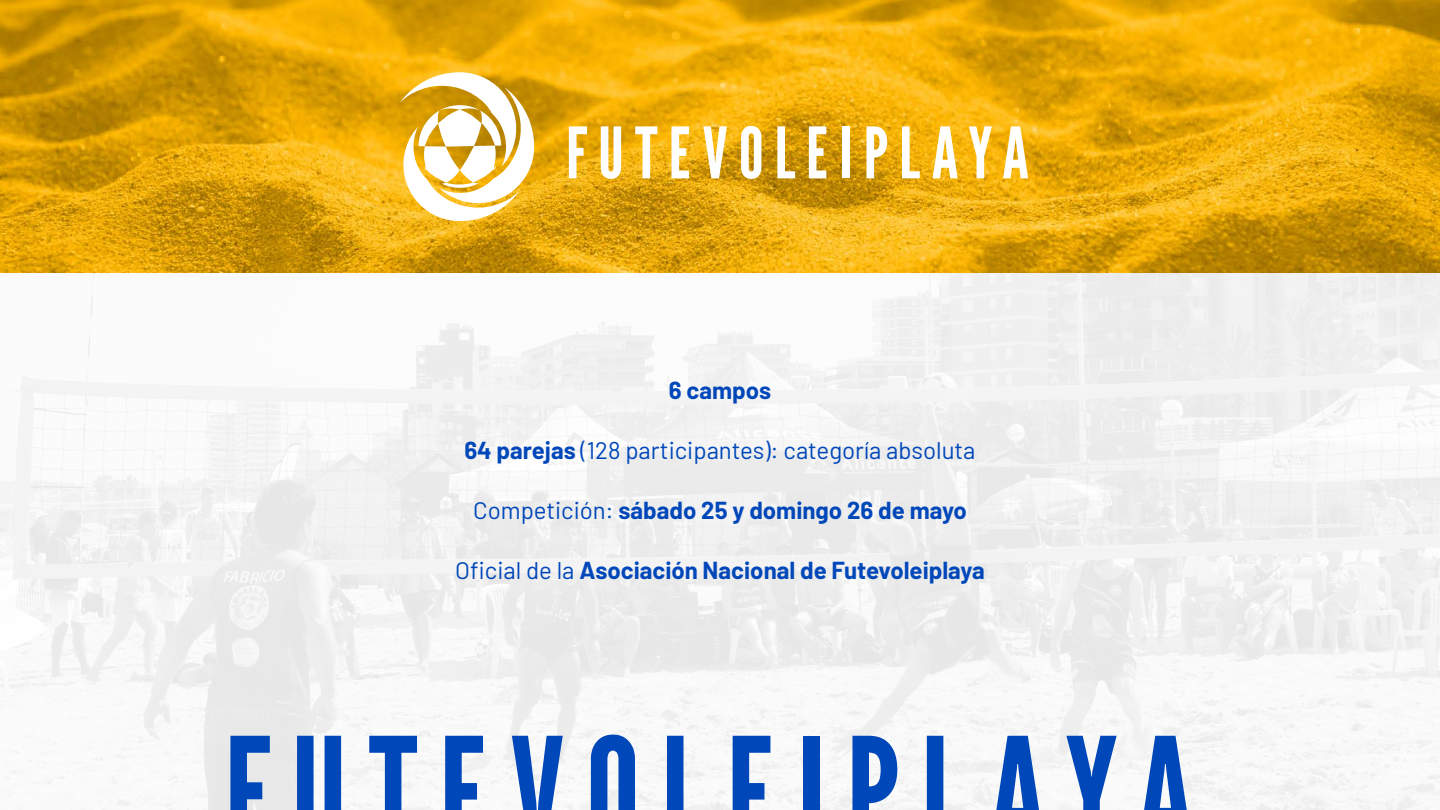
<style>
.page{position:relative;width:1440px;height:810px;background:#fff}
.page>*{position:absolute;margin:0;border:0;box-sizing:border-box;transform-origin:0 0}
.t1{font:153.07px "League Gothic";letter-spacing:.135em;color:#0047ba}
.t2{font:70.72px "League Gothic";letter-spacing:.15em;color:#fff}
.t3{font:700 24px "Barlow";color:#0047ba}
.t4{font:24px "Barlow";color:#0047ba}
.s1{font-weight:700}
.s2{font-weight:400}
</style>
<div class="page">
<img style="left:0;top:272px;width:1440px;height:538px">
<img style="left:0;top:0;width:1440px;height:272px">
<svg style="left:400px;top:72px;width:134px;height:149px"></svg>
<h2 class="t2" style="left:566px;top:104px;width:465px">FUTEVOLEIPLAYA</h2>
<p class="t3" style="left:669px;top:373px;width:104px">6 campos</p>
<p class="t4" style="left:464px;top:433px;width:513px"><span class="s1">64 parejas</span> (128 participantes): categoría absoluta</p>
<p class="t3" style="left:473px;top:493px;width:495px"><span class="s2">Competición:</span> sábado 25 y domingo 26 de mayo</p>
<p class="t3" style="left:455px;top:553px;width:531px"><span class="s2">Oficial de la</span> Asociación Nacional de Futevoleiplaya</p>
<h1 class="t1" style="left:224px;top:687px;width:972px">FUTEVOLEIPLAYA</h1>
</div>
